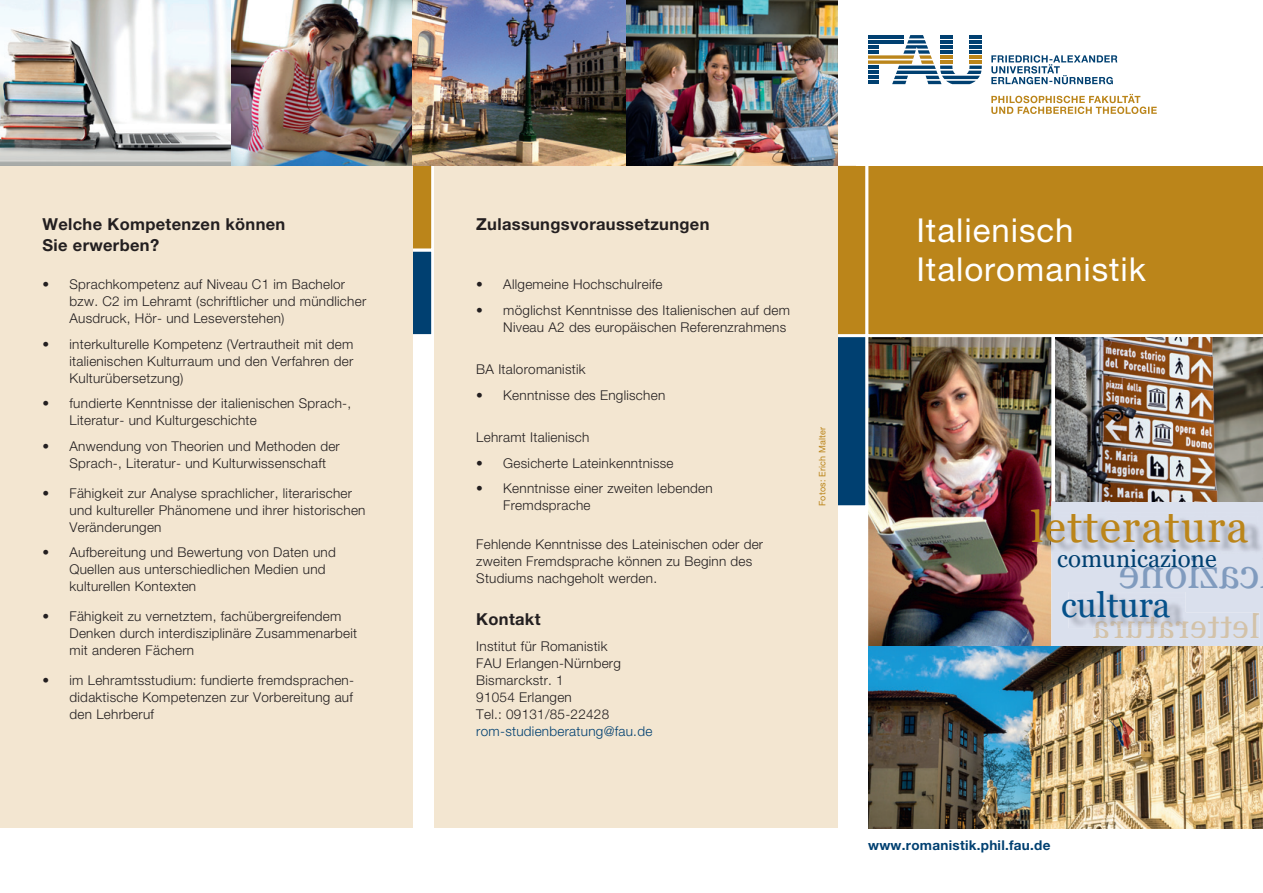
<style>
.page{position:relative;width:1263px;height:893px;background:#fff}
.page>*{position:absolute;margin:0;border:0;box-sizing:border-box;transform-origin:0 0}
.t1{font:43.65px "Georgia";letter-spacing:.03em;color:#bb851a}
.t2{font:34.8px "Georgia";color:#06518a}
.t3{font:33px/39.6px "Helvetica Neue";letter-spacing:.03em;color:#fff}
.t4{font:24px "Georgia";color:#004071}
.t5{font:700 16.5px/21.3px "Helvetica Neue";letter-spacing:.02em;color:#231f20}
.t6{font:300 13.5px/17px "Helvetica Neue";letter-spacing:.02em;color:#231f20}
.t7{font:700 13.5px "Helvetica Neue";letter-spacing:.02em;color:#004071}
.t8{font:300 13.5px "Helvetica Neue";letter-spacing:.02em;color:#004071}
.t9{font:9px "Helvetica Neue";letter-spacing:.02em;color:#bb851a}
</style>
<div class="page">
<img style="left:868px;top:337px;width:183px;height:309px">
<div style="left:868px;top:166px;width:395px;height:169px;background:#bb851a"></div>
<div style="left:824px;top:335px;width:43px;height:172px;background:#004071"></div>
<div style="left:823px;top:334px;width:45px;height:174px;border:3px solid #fff"></div>
<div style="left:824px;top:164px;width:43px;height:172px;background:#bb851a"></div>
<div style="left:823px;top:163px;width:45px;height:174px;border:3px solid #fff"></div>
<div style="left:404px;top:250px;width:29px;height:86px;background:#004071"></div>
<div style="left:403px;top:248px;width:31px;height:89px;border:3px solid #fff"></div>
<div style="left:404px;top:164px;width:29px;height:86px;background:#bb851a"></div>
<div style="left:403px;top:163px;width:31px;height:88px;border:3px solid #fff"></div>
<div style="left:0;top:166px;width:412px;height:662px;background:#f3e6d1"></div>
<div style="left:434px;top:166px;width:404px;height:662px;background:#f3e6d1"></div>
<div style="left:857px;top:0;width:406px;height:166px;background:#fff"></div>
<svg style="left:991px;top:94px;width:166px;height:20px"></svg>
<svg style="left:991px;top:55px;width:126px;height:29px"></svg>
<svg style="left:868px;top:35px;width:114px;height:49px"></svg>
<img style="left:0;top:0;width:838px;height:166px">
<img style="left:868px;top:646px;width:395px;height:182px">
<img style="left:1056px;top:337px;width:207px;height:164px">
<img style="left:1038px;top:511px;width:13px;height:42px">
<svg style="left:1051px;top:501px;width:212px;height:145px;background:#d4d9e6"></svg>
<p class="t5" style="left:43px;top:215px;width:244px">Welche Kompetenzen können<br>Sie erwerben?</p>
<p class="t6" style="left:70px;top:277px;width:298px;text-indent:-27px">• Sprachkompetenz auf Niveau C1 im Bachelor bzw. C2 im Lehramt (schriftlicher und mündlicher<br>Ausdruck, Hör- und Leseverstehen)</p>
<p class="t6" style="left:70px;top:337px;width:285px;text-align:justify;text-indent:-27px">• interkulturelle Kompetenz (Vertrautheit mit dem italienischen Kulturraum und den Verfahren der Kulturübersetzung)</p>
<p class="t6" style="left:70px;top:396px;width:283px;text-indent:-27px">• fundierte Kenntnisse der italienischen Sprach-,<br>Literatur- und Kulturgeschichte</p>
<p class="t6" style="left:70px;top:439px;width:272px;text-indent:-27px">• Anwendung von Theorien und Methoden der<br>Sprach-, Literatur- und Kulturwissenschaft</p>
<p class="t6" style="left:70px;top:485px;width:297px;text-indent:-27px">• Fähigkeit zur Analyse sprachlicher, literarischer und kultureller Phänomene und ihrer historischen<br>Veränderungen</p>
<p class="t6" style="left:70px;top:545px;width:268px;text-indent:-27px">• Aufbereitung und Bewertung von Daten und<br>Quellen aus unterschiedlichen Medien und kulturellen Kontexten</p>
<p class="t6" style="left:70px;top:609px;width:289px;text-indent:-27px">• Fähigkeit zu vernetztem, fachübergreifendem<br>Denken durch interdisziplinäre Zusammenarbeit mit anderen Fächern</p>
<p class="t6" style="left:70px;top:673px;width:286px;text-align:justify;text-indent:-27px">• im Lehramtsstudium: fundierte fremdsprachen&shy;didaktische Kompetenzen zur Vorbereitung auf den Lehrberuf</p>
<p class="t5" style="left:476px;top:215px;width:235px">Zulassungsvoraussetzungen</p>
<p class="t6" style="left:476px;top:277px;width:188px">• Allgemeine Hochschulreife</p>
<p class="t6" style="left:476px;top:303px;width:315px;text-align:right">• möglichst Kenntnisse des Italienischen auf dem<br>Niveau A2 des europäischen Referenzrahmens</p>
<p class="t6" style="left:476px;top:362px;width:111px">BA Italoromanistik</p>
<p class="t6" style="left:476px;top:388px;width:190px">• Kenntnisse des Englischen</p>
<p class="t6" style="left:476px;top:430px;width:115px">Lehramt Italienisch</p>
<p class="t6" style="left:476px;top:456px;width:199px">• Gesicherte Lateinkenntnisse</p>
<p class="t6" style="left:503px;top:481px;width:211px;text-indent:-27px">• Kenntnisse einer zweiten lebenden<br>Fremdsprache</p>
<p class="t6" style="left:476px;top:536px;width:288px">Fehlende Kenntnisse des Lateinischen oder der zweiten Fremdsprache können zu Beginn des<br>Studiums nachgeholt werden.</p>
<p class="t5" style="left:476px;top:610px;width:66px">Kontakt</p>
<p class="t6" style="left:476px;top:639px;width:146px">Institut für Romanistik<br>FAU Erlangen-Nürnberg<br>Bismarckstr. 1<br>91054 Erlangen<br>Tel.: 09131/85-22428</p>
<p class="t8" style="left:476px;top:726px;width:178px">rom-studienberatung@fau.de</p>
<p class="t9" style="left:819px;top:506px;width:81px;rotate:-90deg">Fotos: Erich Malter</p>
<h3 class="t3" style="left:916px;top:213px;width:231px">Italienisch<br>Italoromanistik</h3>
<h1 class="t1" style="left:1031px;top:502px;width:219px">letteratura</h1>
<h3 class="t4" style="left:1057px;top:545px;width:161px">comunicazione</h3>
<h2 class="t2" style="left:1061px;top:585px;width:111px">cultura</h2>
<p class="t7" style="left:868px;top:841px;width:184px">www.romanistik.phil.fau.de</p>
</div>
